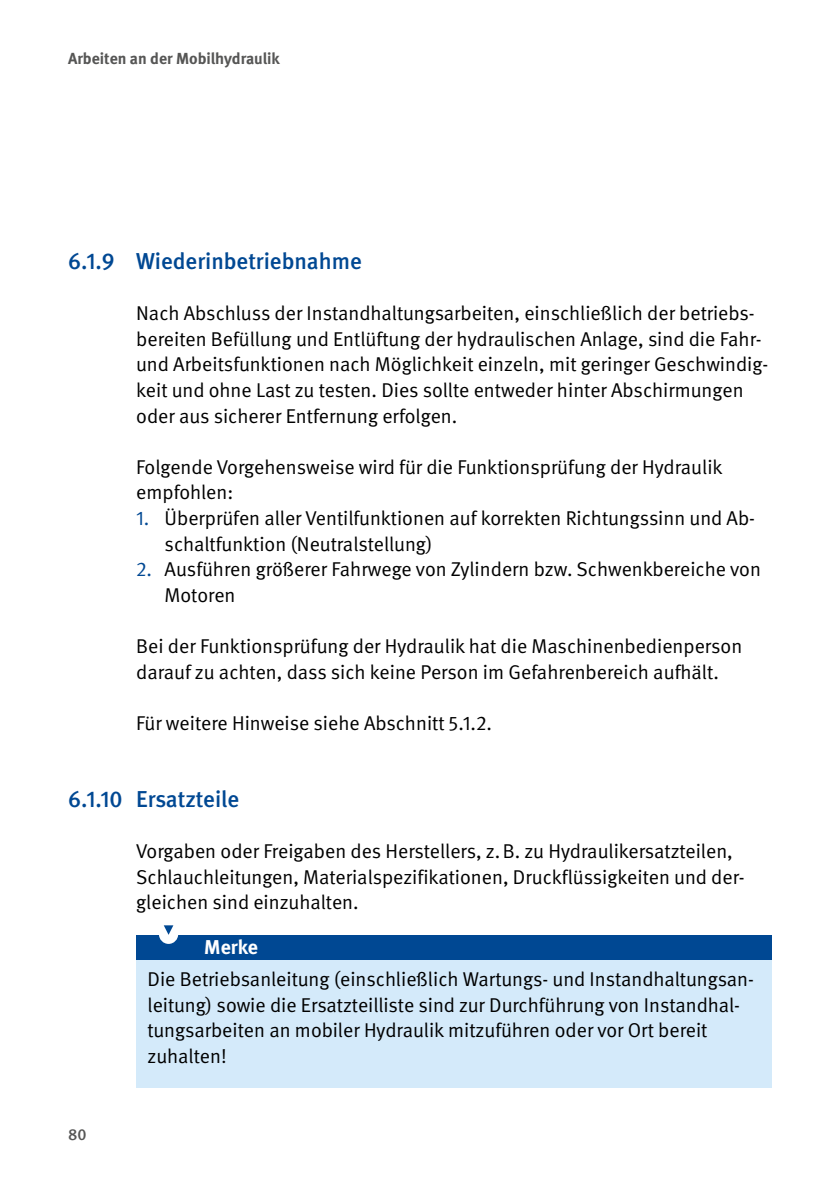
<style>
.page{position:relative;width:840px;height:1191px;background:#fff}
.page>*{position:absolute;margin:0;border:0;box-sizing:border-box;transform-origin:0 0}
.Überschriften_H3{font:500 23px "DGUV Meta";color:#004893}
.Fließtext_FT{font:20px/25.6px "DGUV Meta";color:#000}
.Fließtext_STG_FT{font:20px/25.6px "DGUV Meta";color:#000}
.Fließtext_STG_Titel{font:700 20px "DGUV Meta";color:#fff}
.t1{font:700 16px "DGUV Meta";color:#565655}
.t2{font:500 16px "DGUV Meta";color:#565655}
.s1{color:#004893}
</style>
<div class="page">
<div style="left:136px;top:934px;width:635px;height:26px;background:#004893"></div>
<div style="left:136px;top:960px;width:635px;height:127px;background:#d4eafa"></div>
<svg style="left:159px;top:925px;width:19px;height:19px"></svg>
<p class="t1" style="left:68px;top:49px;width:213px">Arbeiten an der Mobilhydraulik</p>
<h3 class="Überschriften_H3" style="left:68px;top:248px;width:295px">6.1.9 Wiederinbetriebnahme</h3>
<p class="Fließtext_FT" style="left:136px;top:301px;width:633px">Nach Abschluss der Instandhaltungsarbeiten, einschließlich der betriebs&shy;bereiten Befüllung und Entlüftung der hydraulischen Anlage, sind die Fahr&shy;und Arbeitsfunktionen nach Möglichkeit einzeln, mit geringer Geschwindig&shy;keit und ohne Last zu testen. Dies sollte entweder hinter Abschirmungen oder aus sicherer Entfernung erfolgen.</p>
<p class="Fließtext_FT" style="left:136px;top:454px;width:587px">Folgende Vorgehensweise wird für die Funktionsprüfung der Hydraulik empfohlen:</p>
<p class="Fließtext_FT" style="left:164px;top:506px;width:591px;text-indent:-28px"><span class="s1">1.</span> Überprüfen aller Ventilfunktionen auf korrekten Richtungssinn und Ab&shy;schaltfunktion (Neutralstellung)</p>
<p class="Fließtext_FT" style="left:164px;top:557px;width:597px;text-indent:-28px"><span class="s1">2.</span> Ausführen größerer Fahrwege von Zylindern bzw. Schwenkbereiche von<br>Motoren</p>
<p class="Fließtext_FT" style="left:136px;top:634px;width:607px">Bei der Funktionsprüfung der Hydraulik hat die Maschinenbedienperson darauf zu achten, dass sich keine Person im Gefahrenbereich aufhält.</p>
<p class="Fließtext_FT" style="left:136px;top:710px;width:357px">Für weitere Hinweise siehe Abschnitt 5.1.2.</p>
<h3 class="Überschriften_H3" style="left:68px;top:785px;width:173px">6.1.10 Ersatzteile</h3>
<p class="Fließtext_FT" style="left:136px;top:838px;width:609px">Vorgaben oder Freigaben des Herstellers, z.B. zu Hydraulikersatzteilen,<br>Schlauchleitungen, Materialspezifikationen, Druckflüssigkeiten und der&shy;gleichen sind einzuhalten.</p>
<p class="Fließtext_STG_Titel" style="left:204px;top:935px;width:55px">Merke</p>
<p class="Fließtext_STG_FT" style="left:147px;top:966px;width:607px">Die Betriebsanleitung (einschließlich Wartungs- und Instandhaltungsan&shy;leitung) sowie die Ersatzteilliste sind zur Durchführung von Instandhal&shy;tungsarbeiten an mobiler Hydraulik mitzuführen oder vor Ort bereit zuhalten!</p>
<p class="t2" style="left:68px;top:1124px;width:20px">80</p>
</div>
